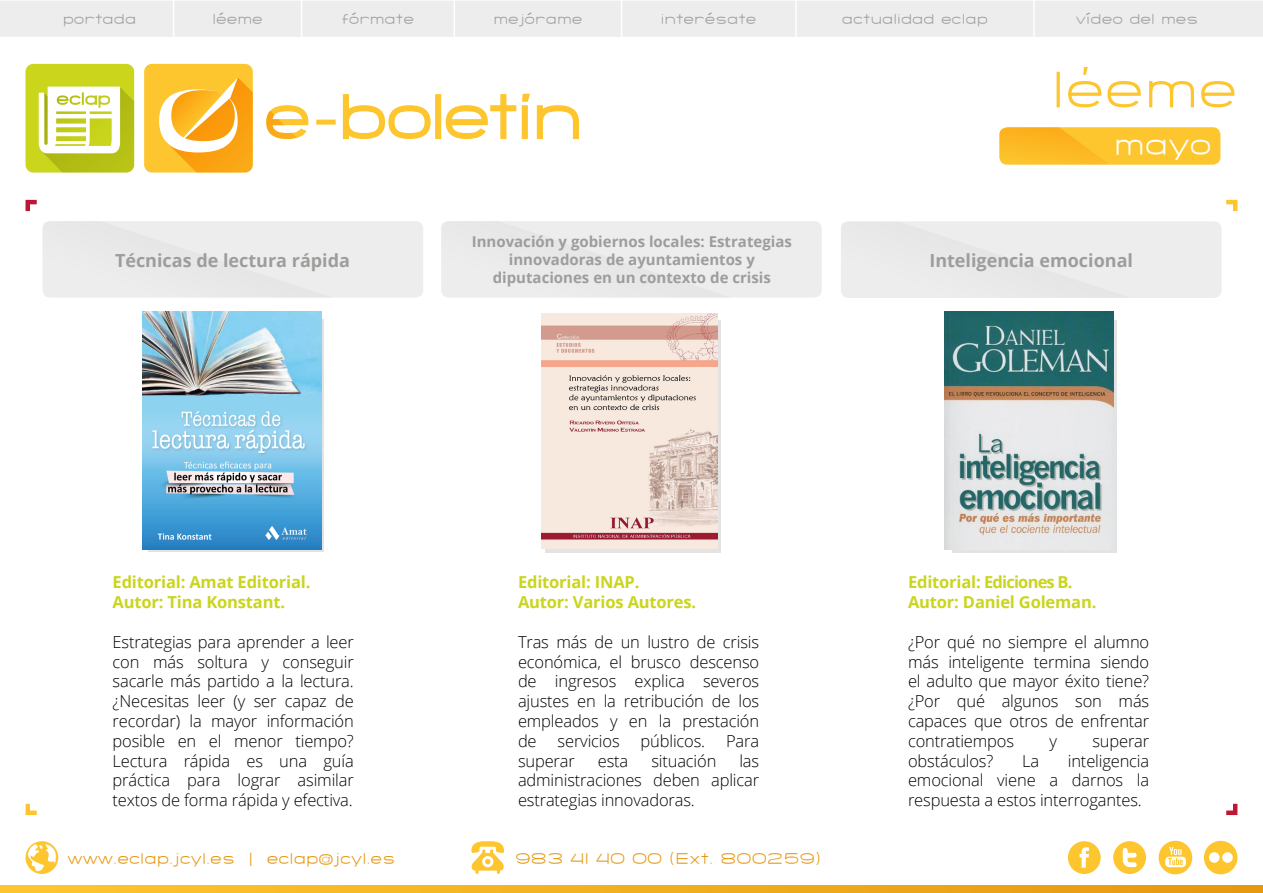
<style>
.page{position:relative;width:1263px;height:893px;background:#fff}
.page>*{position:absolute;margin:0;border:0;box-sizing:border-box;transform-origin:0 0}
.t1{font:300 31.5px "SF Grandezza";color:#fff}
.t2{font:700 18px "Open Sans";color:#9d9d9c}
.t3{font:300 16.5px/19.8px "Open Sans";letter-spacing:-.01em;color:#000;text-align:justify}
.t4{font:700 16.5px/19.8px "Open Sans";letter-spacing:-.01em;color:#cad51d}
.t5{font:300 16.5px "SF Grandezza";color:#e69710}
.t6{font:700 15px/18px "Open Sans";color:#9d9d9c;text-align:center}
.t7{font:300 15px "SF Grandezza";color:#9d9d9c}
</style>
<div class="page">
<div style="left:0;top:1px;width:1263px;height:36px;background:#ededed"></div>
<hr style="left:173px;top:0;width:1px;height:43px;background:#fff">
<hr style="left:301px;top:0;width:1px;height:43px;background:#fff">
<hr style="left:453px;top:0;width:2px;height:43px;background:#fff">
<hr style="left:621px;top:0;width:1px;height:43px;background:#fff">
<hr style="left:795px;top:0;width:2px;height:43px;background:#fff">
<hr style="left:1033px;top:0;width:2px;height:43px;background:#fff">
<svg style="left:26px;top:200px;width:11px;height:11px"></svg>
<svg style="left:1226px;top:200px;width:11px;height:11px"></svg>
<svg style="left:1226px;top:804px;width:11px;height:11px"></svg>
<svg style="left:26px;top:804px;width:11px;height:11px"></svg>
<svg style="left:1px;top:886px;width:1262px;height:7px;background:#f1af1f"></svg>
<svg style="left:1068px;top:841px;width:33px;height:33px"></svg>
<svg style="left:1113px;top:841px;width:33px;height:33px"></svg>
<svg style="left:1158px;top:841px;width:34px;height:33px"></svg>
<svg style="left:1204px;top:841px;width:33px;height:33px"></svg>
<svg style="left:471px;top:841px;width:33px;height:33px"></svg>
<svg style="left:26px;top:841px;width:32px;height:33px"></svg>
<div style="left:999px;top:127px;width:221px;height:38px;background:#fdc62f;border-radius:8px"></div>
<svg style="left:999px;top:127px;width:111px;height:38px"></svg>
<div style="left:144px;top:64px;width:109px;height:109px;background:#fdc62e;border-radius:8px"></div>
<svg style="left:159px;top:77px;width:94px;height:96px"></svg>
<svg style="left:266px;top:94px;width:313px;height:45px"></svg>
<div style="left:26px;top:64px;width:108px;height:109px;background:#cad51c;border-radius:8px"></div>
<svg style="left:39px;top:87px;width:95px;height:86px"></svg>
<div style="left:952px;top:321px;width:164px;height:232px;background:linear-gradient(to right,#e3e3e3,#e3e3e3)"></div>
<div style="left:545px;top:321px;width:176px;height:232px;background:linear-gradient(to right,#e3e3e3,#e3e3e3)"></div>
<div style="left:148px;top:320px;width:176px;height:232px;background:linear-gradient(to right,#e3e3e3,#e3e3e3)"></div>
<svg style="left:1056px;top:67px;width:178px;height:40px"></svg>
<div style="left:43px;top:221px;width:380px;height:77px;background:#ededed;border-radius:8px"></div>
<div style="left:441px;top:221px;width:381px;height:77px;background:#ededed;border-radius:8px"></div>
<div style="left:841px;top:221px;width:380px;height:77px;background:#ededed;border-radius:8px"></div>
<img style="left:142px;top:311px;width:179px;height:239px">
<img style="left:541px;top:314px;width:177px;height:234px">
<img style="left:944px;top:311px;width:169px;height:239px">
<p class="t7" style="left:63px;top:10px;width:75px">portada</p>
<p class="t7" style="left:212px;top:10px;width:52px">léeme</p>
<p class="t7" style="left:342px;top:10px;width:74px">fórmate</p>
<p class="t7" style="left:493px;top:10px;width:90px">mejórame</p>
<p class="t7" style="left:661px;top:10px;width:97px">interésate</p>
<p class="t7" style="left:842px;top:10px;width:148px">actualidad eclap</p>
<p class="t7" style="left:1076px;top:10px;width:124px">vídeo del mes</p>
<p class="t2" style="left:115px;top:247px;width:237px">Técnicas de lectura rápida</p>
<p class="t6" style="left:472px;top:233px;width:322px">Innovación y gobiernos locales: Estrategias innovadoras de ayuntamientos y diputaciones en un contexto de crisis</p>
<h1 class="t1" style="left:1114px;top:124px;width:99px">mayo</h1>
<p class="t2" style="left:929px;top:247px;width:205px">Inteligencia emocional</p>
<p class="t4" style="left:113px;top:572px;width:199px">Editorial: Amat Editorial.<br>Autor: Tina Konstant.</p>
<p class="t3" style="left:113px;top:631px;width:243px">Estrategias para aprender a leer con más soltura y conseguir sacarle más partido a la lectura. ¿Necesitas leer (y ser capaz de recordar) la mayor información posible en el menor tiempo?<br>Lectura rápida es una guía práctica para lograr asimilar textos de forma rápida y efectiva.</p>
<p class="t4" style="left:518px;top:572px;width:180px">Editorial: INAP.<br>Autor: Varios Autores.</p>
<p class="t3" style="left:518px;top:631px;width:243px">Tras más de un lustro de crisis económica, el brusco descenso de ingresos explica severos ajustes en la retribución de los empleados y en la prestación de</p>
<p class="t3" style="left:558px;top:730px;width:64px">servicios</p>
<p class="t3" style="left:641px;top:730px;width:66px">públicos.</p>
<p class="t3" style="left:726px;top:730px;width:35px">Para</p>
<p class="t3" style="left:518px;top:750px;width:58px">superar</p>
<p class="t3" style="left:598px;top:750px;width:32px">esta</p>
<p class="t3" style="left:651px;top:750px;width:67px">situación</p>
<p class="t3" style="left:518px;top:750px;width:243px;text-indent:221px">las administraciones deben aplicar estrategias innovadoras.</p>
<p class="t5" style="left:67px;top:847px;width:329px">www.eclap.jcyl.es | eclap@jcyl.es</p>
<p class="t5" style="left:515px;top:847px;width:307px">983 41 40 00 (Ext. 800259)</p>
<p class="t4" style="left:908px;top:572px;width:190px">Editorial: Ediciones B.<br>Autor: Daniel Goleman.</p>
<p class="t3" style="left:908px;top:631px;width:243px">¿Por qué no siempre el alumno más inteligente termina siendo el adulto que mayor éxito tiene? ¿Por qué algunos son más capaces que otros de enfrentar contratiempos</p>
<p class="t3" style="left:1049px;top:730px;width:9px">y</p>
<p class="t3" style="left:1092px;top:730px;width:58px">superar</p>
<p class="t3" style="left:908px;top:750px;width:87px">obstáculos?</p>
<p class="t3" style="left:1022px;top:750px;width:19px">La</p>
<p class="t3" style="left:908px;top:750px;width:243px;text-indent:160px">inteligencia emocional viene a darnos la respuesta a estos interrogantes.</p>
</div>
